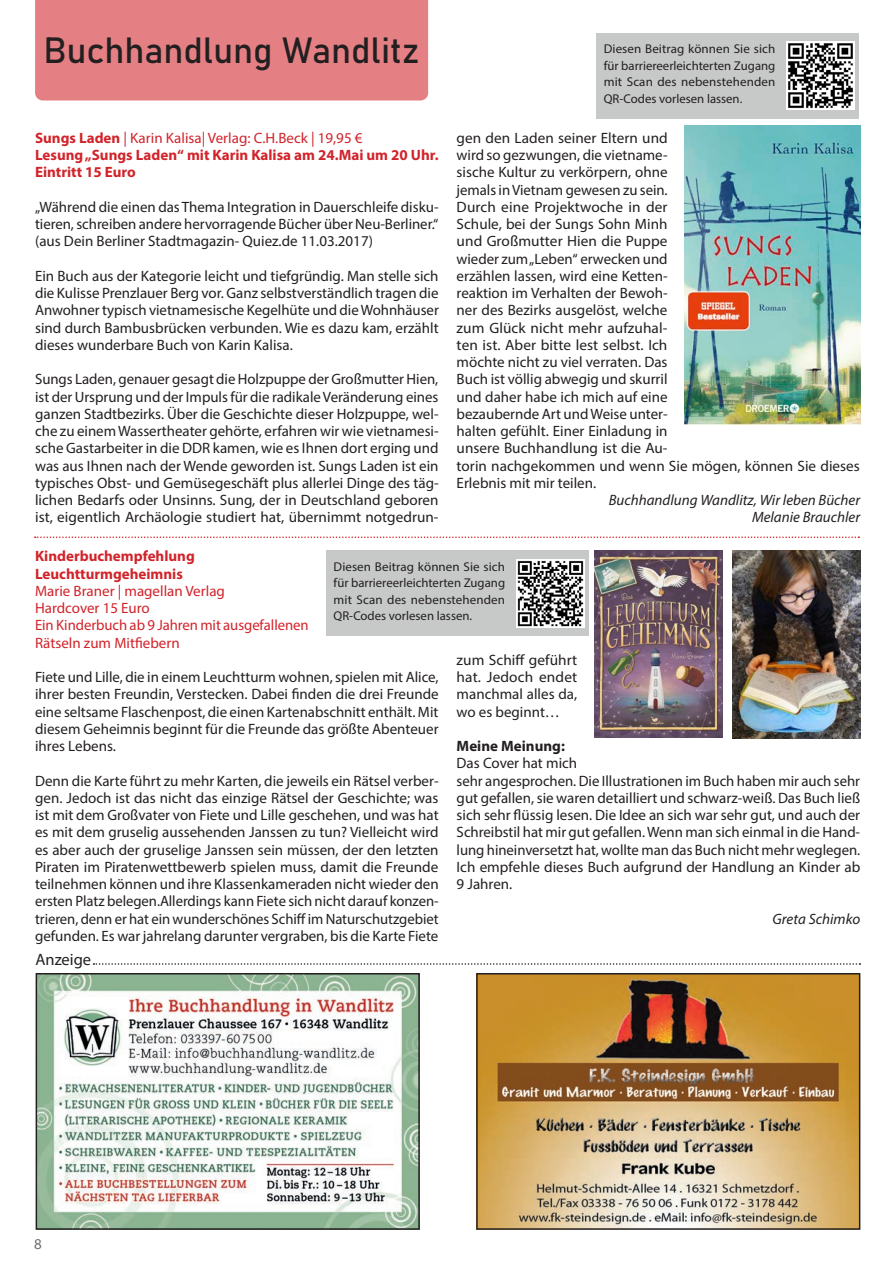
<style>
.page{position:relative;width:893px;height:1263px;background:#fff}
.page>*{position:absolute;margin:0;border:0;box-sizing:border-box;transform-origin:0 0}
.Title___Tip{font:36px "Bahnschrift";letter-spacing:-.005em;color:#231f20}
.t1{font:16.5px "Myriad Pro";color:#231f20}
.Blocksatz_Zwei{font:15px/17.2px "Myriad Pro";color:#231f20;text-align:justify}
.Blocksatz_Zwei-2{font:15px/17.2px "Myriad Pro";color:#d1232a}
.Blocksatz_Zwei-3{font:700 15px/17.2px "Myriad Pro";color:#d1232a}
.Blocksatz_Zwei-4{font:italic 15px "Myriad Pro";color:#231f20}
.Blocksatz_Zwei-5{font:700 15px "Myriad Pro";color:#231f20}
.t2{font:15px "Myriad Pro";color:#6c6d70}
.Blocksatz_Zwei-6{font:12.75px/16.5px "Myriad Pro";letter-spacing:.005em;color:#231f20;text-align:justify}
.s1{font-weight:700}
</style>
<div class="page">
<svg style="left:93px;top:963px;width:767px;height:2px"></svg>
<img style="left:39px;top:976px;width:378px;height:251px">
<div style="left:36px;top:973px;width:384px;height:257px;border:2px solid #231f20"></div>
<img style="left:479px;top:976px;width:378px;height:251px">
<div style="left:476px;top:973px;width:384px;height:257px;border:2px solid #231f20"></div>
<div style="left:35px;top:0;width:393px;height:100px;background:#e48084"></div>
<div style="left:596px;top:33px;width:263px;height:85px;background:#c7c8c8"></div>
<img style="left:786px;top:42px;width:68px;height:68px">
<svg style="left:35px;top:536px;width:824px;height:2px"></svg>
<img style="left:594px;top:550px;width:128px;height:188px">
<img style="left:685px;top:126px;width:175px;height:299px">
<div style="left:326px;top:551px;width:263px;height:85px;background:#c7c8c8"></div>
<img style="left:516px;top:559px;width:68px;height:68px">
<img style="left:732px;top:550px;width:128px;height:189px">
<p class="Title___Tip" style="left:44px;top:23px;width:377px">Buchhandlung Wandlitz</p>
<p class="Blocksatz_Zwei-6" style="left:604px;top:41px;width:173px">Diesen Beitrag können Sie sich für barriereerleichterten Zugang mit Scan des nebenstehenden QR-Codes vorlesen lassen.</p>
<p class="Blocksatz_Zwei-2" style="left:35px;top:129px;width:329px"><span class="s1">Sungs Laden</span> | Karin Kalisa| Verlag: C.H.Beck | 19,95 €</p>
<p class="Blocksatz_Zwei-3" style="left:35px;top:146px;width:405px">Lesung „Sungs Laden“ mit Karin Kalisa am 24.Mai um 20 Uhr.<br>Eintritt 15 Euro</p>
<p class="Blocksatz_Zwei" style="left:35px;top:198px;width:405px">„Während die einen das Thema Integration in Dauerschleife disku&shy;tieren, schreiben andere hervorragende Bücher über Neu-Berliner.“ (aus Dein Berliner Stadtmagazin- Quiez.de 11.03.2017)</p>
<p class="Blocksatz_Zwei" style="left:35px;top:267px;width:405px">Ein Buch aus der Kategorie leicht und tiefgründig. Man stelle sich die Kulisse Prenzlauer Berg vor. Ganz selbstverständlich tragen die Anwohner typisch vietnamesische Kegelhüte und die Wohnhäuser sind durch Bambusbrücken verbunden. Wie es dazu kam, erzählt dieses wunderbare Buch von Karin Kalisa.</p>
<p class="Blocksatz_Zwei" style="left:35px;top:370px;width:405px">Sungs Laden, genauer gesagt die Holzpuppe der Großmutter Hien, ist der Ursprung und der Impuls für die radikale Veränderung eines ganzen Stadtbezirks. Über die Geschichte dieser Holzpuppe, wel&shy;che zu einem Wassertheater gehörte, erfahren wir wie vietnamesi&shy;sche Gastarbeiter in die DDR kamen, wie es Ihnen dort erging und was aus Ihnen nach der Wende geworden ist. Sungs Laden ist ein typisches Obst- und Gemüsegeschäft plus allerlei Dinge des täg&shy;lichen Bedarfs oder Unsinns. Sung, der in Deutschland geboren ist, eigentlich Archäologie studiert hat, übernimmt notgedrun-</p>
<p class="Blocksatz_Zwei" style="left:457px;top:129px;width:405px;text-align:left">gen den Laden seiner Eltern und<br>wird so gezwungen, die vietname-<br>sische Kultur zu verkörpern, ohne<br>jemals in Vietnam gewesen zu sein.<br>Durch eine Projektwoche in der<br>Schule, bei der Sungs Sohn Minh<br>und Großmutter Hien die Puppe<br>wieder zum „Leben“ erwecken und<br>erzählen lassen, wird eine Ketten-<br>reaktion im Verhalten der Bewoh-<br>ner des Bezirks ausgelöst, welche<br>zum Glück nicht mehr aufzuhal-<br>ten ist. Aber bitte lest selbst. Ich<br>möchte nicht zu viel verraten. Das<br>Buch ist völlig abwegig und skurril<br>und daher habe ich mich auf eine<br>bezaubernde Art und Weise unter-<br>halten gefühlt. Einer Einladung in<br>unsere Buchhandlung ist die Au-<br>torin nachgekommen und wenn Sie mögen, können Sie dieses Erlebnis mit mir teilen.</p>
<p class="Blocksatz_Zwei-4" style="left:609px;top:491px;width:253px">Buchhandlung Wandlitz, Wir leben Bücher</p>
<p class="Blocksatz_Zwei-4" style="left:752px;top:508px;width:110px">Melanie Brauchler</p>
<p class="Blocksatz_Zwei-3" style="left:35px;top:547px;width:161px">Kinderbuchempfehlung</p>
<p class="Blocksatz_Zwei-3" style="left:35px;top:564px;width:149px">Leuchtturmgeheimnis</p>
<p class="Blocksatz_Zwei-2" style="left:35px;top:582px;width:191px">Marie Braner | magellan Verlag</p>
<p class="Blocksatz_Zwei-2" style="left:35px;top:599px;width:116px">Hardcover 15 Euro</p>
<p class="Blocksatz_Zwei-2" style="left:35px;top:616px;width:275px">Ein Kinderbuch ab 9 Jahren mit ausgefallenen<br>Rätseln zum Mitfiebern</p>
<p class="Blocksatz_Zwei" style="left:35px;top:668px;width:405px">Fiete und Lille, die in einem Leuchtturm wohnen, spielen mit Alice, ihrer besten Freundin, Verstecken. Dabei finden die drei Freunde eine seltsame Flaschenpost, die einen Kartenabschnitt enthält. Mit diesem Geheimnis beginnt für die Freunde das größte Abenteuer ihres Lebens.</p>
<p class="Blocksatz_Zwei" style="left:35px;top:772px;width:405px">Denn die Karte führt zu mehr Karten, die jeweils ein Rätsel verber&shy;gen. Jedoch ist das nicht das einzige Rätsel der Geschichte; was ist mit dem Großvater von Fiete und Lille geschehen, und was hat es mit dem gruselig aussehenden Janssen zu tun? Vielleicht wird es aber auch der gruselige Janssen sein müssen, der den letzten Piraten im Piratenwettbewerb spielen muss, damit die Freunde teilnehmen können und ihre Klassenkameraden nicht wieder den ersten Platz belegen.Allerdings kann Fiete sich nicht darauf konzen&shy;trieren, denn er hat ein wunderschönes Schiff im Naturschutzgebiet gefunden. Es war jahrelang darunter vergraben, bis die Karte Fiete</p>
<p class="Blocksatz_Zwei-6" style="left:334px;top:558px;width:173px">Diesen Beitrag können Sie sich für barriereerleichterten Zugang mit Scan des nebenstehenden QR-Codes vorlesen lassen.</p>
<p class="Blocksatz_Zwei" style="left:457px;top:651px;width:122px">zum Schiff geführt hat. Jedoch endet manchmal alles da, wo es beginnt…</p>
<p class="Blocksatz_Zwei-5" style="left:457px;top:736px;width:110px">Meine Meinung:</p>
<p class="Blocksatz_Zwei" style="left:457px;top:754px;width:405px;text-align:left">Das Cover hat mich<br>sehr angesprochen. Die Illustrationen im Buch haben mir auch sehr gut gefallen, sie waren detailliert und schwarz-weiß. Das Buch ließ sich sehr flüssig lesen. Die Idee an sich war sehr gut, und auch der Schreibstil hat mir gut gefallen. Wenn man sich einmal in die Hand&shy;lung hineinversetzt hat, wollte man das Buch nicht mehr weglegen.</p>
<p class="Blocksatz_Zwei" style="left:457px;top:858px;width:405px">Ich empfehle dieses Buch aufgrund der Handlung an Kinder ab<br>9 Jahren.</p>
<p class="Blocksatz_Zwei-4" style="left:773px;top:909px;width:89px">Greta Schimko</p>
<p class="t1" style="left:35px;top:949px;width:57px">Anzeige</p>
<p class="t2" style="left:34px;top:1234px;width:9px">8</p>
</div>
